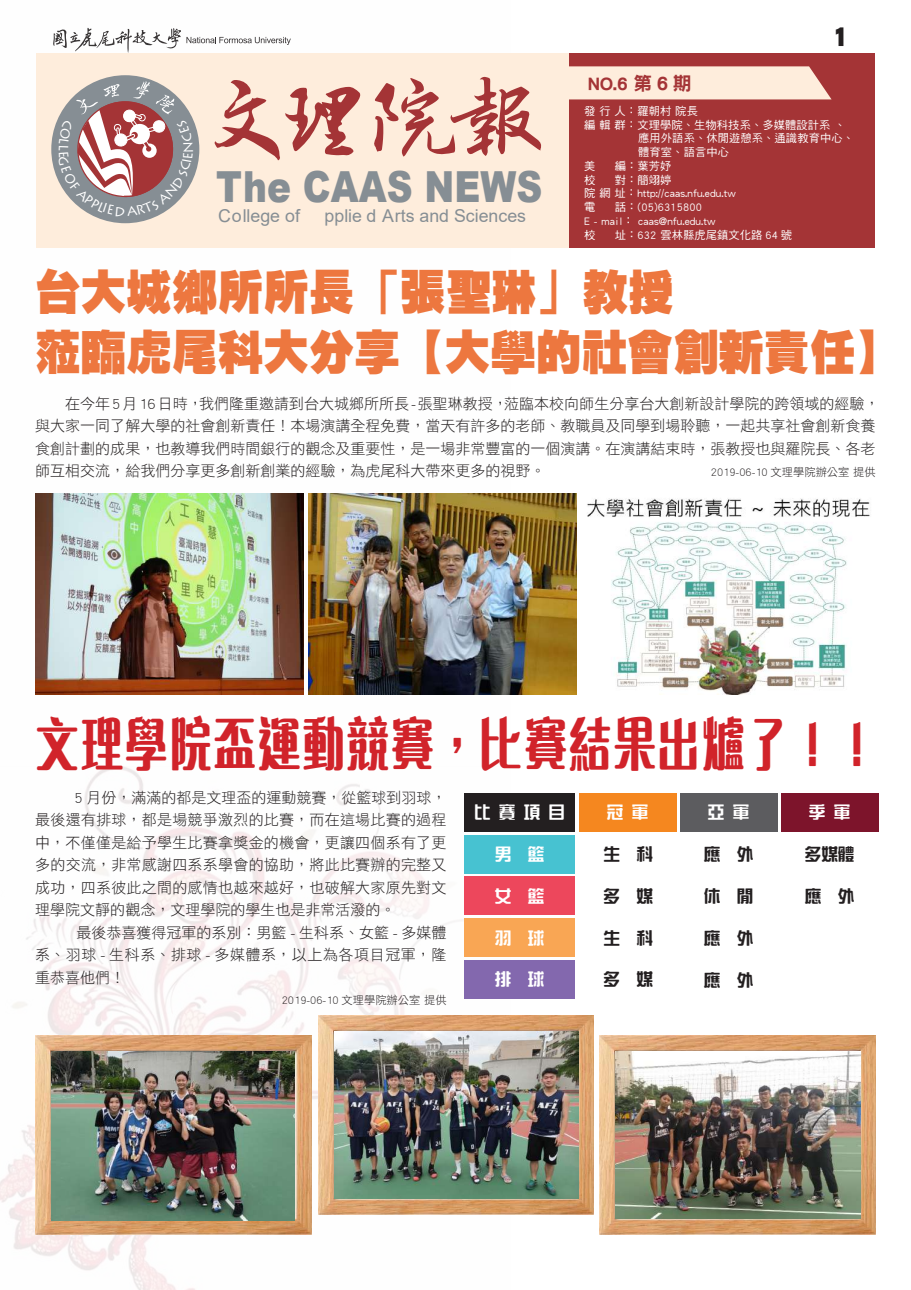
<style>
.page{position:relative;width:911px;height:1290px;background:#fff}
.page>*{position:absolute;margin:0;border:0;box-sizing:border-box;transform-origin:0 0}
.t1{font:700 60.12px "M Ngai HK";color:#d1232a;scale:.74 1}
.t2{font:800 47.5px/60px "C Hei HK";color:#ed773f;scale:.96 1}
.t3{font:900 42.88px "Arial";color:#868e94;scale:.84 1}
.t4{font:27.5px "DF Hei Std W12";color:#231f20}
.t5{font:18.75px "DF Hei Std W9";color:#a43436}
.t6{font:17.75px "Arial";color:#868e94}
.t7{font:16.5px "Han Wang Zon Yi";color:#231f20}
.t8{font:16.5px "Han Wang Zon Yi";color:#fff}
.t9{font:15px/22.5px "DF Hei Std W3";color:#231f20;text-align:justify}
.t10{font:11.25px/13.8px "DF Hei Std W5";letter-spacing:.01em;color:#fff}
.t11{font:11.25px "DF Hei Std W3";color:#231f20}
.s1{font-size:20px}
</style>
<div class="page">
<img style="left:0;top:767px;width:512px;height:523px">
<div style="left:568px;top:53px;width:307px;height:195px;background:#a43436"></div>
<div style="left:36px;top:53px;width:532px;height:195px;background:#feeddc"></div>
<svg style="left:214px;top:80px;width:146px;height:80px"></svg>
<svg style="left:374px;top:77px;width:168px;height:80px"></svg>
<svg style="left:568px;top:66px;width:263px;height:33px;background:#f9e3d3"></svg>
<img style="left:35px;top:493px;width:268px;height:201px">
<img style="left:309px;top:493px;width:268px;height:201px">
<img style="left:587px;top:498px;width:283px;height:196px">
<div style="left:464px;top:793px;width:111px;height:39px;background:#231f20"></div>
<div style="left:579px;top:793px;width:97px;height:39px;background:#f5871f"></div>
<div style="left:680px;top:793px;width:97px;height:39px;background:#5c5c5f"></div>
<div style="left:781px;top:793px;width:97px;height:39px;background:#7d142b"></div>
<div style="left:464px;top:835px;width:111px;height:38px;background:#47c2d1"></div>
<div style="left:464px;top:877px;width:111px;height:38px;background:#ed475c"></div>
<div style="left:464px;top:918px;width:111px;height:39px;background:#f9a654"></div>
<div style="left:464px;top:960px;width:111px;height:39px;background:#8368ae"></div>
<img style="left:599px;top:1035px;width:276px;height:200px">
<img style="left:616px;top:1052px;width:244px;height:166px">
<img style="left:318px;top:1015px;width:276px;height:199px">
<img style="left:35px;top:1035px;width:276px;height:200px">
<img style="left:51px;top:1051px;width:244px;height:169px">
<img style="left:334px;top:1031px;width:244px;height:168px">
<svg style="left:51px;top:75px;width:148px;height:148px"></svg>
<p class="t5" style="left:588px;top:73px;width:105px">NO.6 第 <span class="s1">6</span> 期</p>
<h3 class="t4" style="left:831px;top:21px;width:19px">1</h3>
<p class="t10" style="left:584px;top:104px;width:115px">發 行 人：羅朝村 院長</p>
<p class="t10" style="left:584px;top:118px;width:263px">編 輯 群：文理學院、生物科技系、多媒體設計系 、</p>
<p class="t10" style="left:638px;top:131px;width:217px">應用外語系、休閒遊憩系、通識教育中心、</p>
<p class="t10" style="left:638px;top:145px;width:92px">體育室、語言中心</p>
<p class="t10" style="left:584px;top:159px;width:13px">美</p>
<p class="t10" style="left:615px;top:159px;width:58px">編：葉芳妤</p>
<p class="t10" style="left:584px;top:173px;width:13px">校</p>
<h3 class="t3" style="left:216px;top:156px;width:390px">The CAAS NEWS</h3>
<p class="t6" style="left:218px;top:203px;width:83px">College of</p>
<p class="t6" style="left:324px;top:204px;width:203px">pplie d Arts and Sciences</p>
<p class="t10" style="left:584px;top:173px;width:153px;text-indent:31px">對：簡翊婷<br>院 網 址：http://caas.nfu.edu.tw電</p>
<p class="t10" style="left:584px;top:200px;width:133px;text-indent:31px">話：(05)6315800<br>E - mail： caas@nfu.edu.tw校</p>
<p class="t10" style="left:615px;top:228px;width:179px">址：632 雲林縣虎尾鎮文化路 64 號</p>
<h2 class="t2" style="left:35px;top:262px;width:903px">台大城鄉所所長「張聖琳」教授<br>蒞臨虎尾科大分享【大學的社會創新責任】</h2>
<p class="t9" style="left:35px;top:392px;width:845px;text-align:left;text-indent:30px">在今年5月16日時，我們隆重邀請到台大城鄉所所長-張聖琳教授，蒞臨本校向師生分享台大創新設計學院的跨領域的經驗，與大家一同了解大學的社會創新責任！本場演講全程免費，當天有許多的老師、教職員及同學到場聆聽，一起共享社會創新食養食創計劃的成果，也教導我們時間銀行的觀念及重要性，是一場非常豐富的一個演講。在演講結束時，張教授也與羅院長、各老師互相交流，給我們分享更多創新創業的經驗，為虎尾科大帶來更多的視野。</p>
<p class="t11" style="left:711px;top:466px;width:166px">2019-06-10 文理學院辦公室 提供</p>
<h1 class="t1" style="left:35px;top:703px;width:1141px">文理學院盃運動競賽，比賽結果出爐了！！</h1>
<p class="t9" style="left:35px;top:786px;width:413px;text-indent:39px">5 月份，滿滿的都是文理盃的運動競賽，從籃球到羽球，最後還有排球，都是場競爭激烈的比賽，而在這場比賽的過程中，不僅僅是給予學生比賽拿獎金的機會，更讓四個系有了更多的交流，非常感謝四系系學會的協助，將此比賽辦的完整又成功，四系彼此之間的感情也越來越好，也破解大家原先對文理學院文靜的觀念，文理學院的學生也是非常活潑的。</p>
<p class="t9" style="left:35px;top:921px;width:413px;text-indent:41px">最後恭喜獲得冠軍的系別：男籃 - 生科系、女籃 - 多媒體系、羽球 - 生科系、排球 - 多媒體系，以上為各項目冠軍，隆重恭喜他們！</p>
<p class="t11" style="left:282px;top:993px;width:166px">2019-06-10 文理學院辦公室 提供</p>
<p class="t8" style="left:474px;top:804px;width:93px">比 賽 項 目</p>
<p class="t8" style="left:607px;top:804px;width:43px">冠 軍</p>
<p class="t8" style="left:708px;top:804px;width:43px">亞 軍</p>
<p class="t8" style="left:809px;top:804px;width:43px">季 軍</p>
<p class="t8" style="left:495px;top:846px;width:51px">男 籃</p>
<p class="t7" style="left:603px;top:846px;width:51px">生 科</p>
<p class="t7" style="left:603px;top:888px;width:51px">多 媒</p>
<p class="t7" style="left:603px;top:929px;width:51px">生 科</p>
<p class="t7" style="left:603px;top:971px;width:51px">多 媒</p>
<p class="t7" style="left:704px;top:846px;width:51px">應 外</p>
<p class="t7" style="left:704px;top:888px;width:51px">休 閒</p>
<p class="t7" style="left:704px;top:929px;width:51px">應 外</p>
<p class="t7" style="left:704px;top:971px;width:51px">應 外</p>
<p class="t7" style="left:805px;top:846px;width:51px">多媒體</p>
<p class="t8" style="left:495px;top:888px;width:51px">女 籃</p>
<p class="t7" style="left:805px;top:888px;width:51px">應 外</p>
<p class="t8" style="left:495px;top:929px;width:51px">羽 球</p>
<p class="t8" style="left:495px;top:971px;width:51px">排 球</p>
</div>
